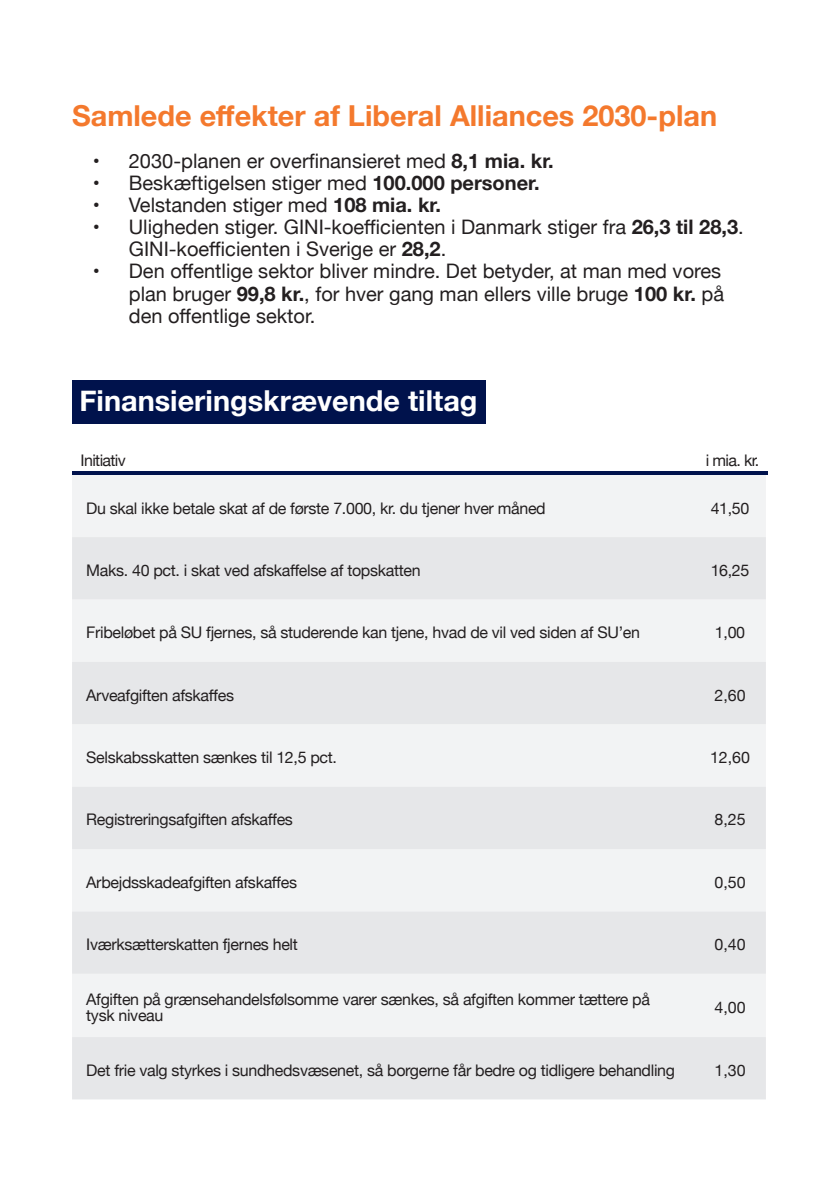
<style>
.page{position:relative;width:840px;height:1191px;background:#fff}
.page>*{position:absolute;margin:0;border:0;box-sizing:border-box;transform-origin:0 0}
.t1{font:700 28.8px "Helvetica Neue";color:#f4792d}
.t2{font:700 28.8px "Helvetica Neue";color:#fff}
.t3{font:20px/22px "Helvetica Neue";color:#231f20}
.t4{font:16px/16px "Helvetica Neue";letter-spacing:-.02em;color:#231f20}
.t5{font:16px "Helvetica Neue";letter-spacing:-.04em;color:#231f20}
.s1{font-weight:700}
</style>
<div class="page">
<div style="left:72px;top:475px;width:693px;height:62px;background:#f2f3f4"></div>
<svg style="left:72px;top:537px;width:693px;height:562px;fill:#e6e7e9"></svg>
<div style="left:72px;top:380px;width:413px;height:43px;background:#00124c"></div>
<hr style="left:72px;top:471px;width:695px;height:4px;background:#00124c">
<p class="t1" style="left:72px;top:94px;width:646px">Samlede effekter af Liberal Alliances 2030-plan</p>
<p class="t3" style="left:93px;top:151px;width:462px">• 2030-planen er overfinansieret med <span class="s1">8,1 mia. kr.</span></p>
<p class="t3" style="left:93px;top:173px;width:448px">• Beskæftigelsen stiger med <span class="s1">100.000 personer.</span></p>
<p class="t3" style="left:93px;top:195px;width:349px">• Velstanden stiger med <span class="s1">108 mia. kr.</span></p>
<p class="t3" style="left:129px;top:217px;width:616px;text-indent:-36px">• Uligheden stiger. GINI-koefficienten i Danmark stiger fra <span class="s1">26,3 til 28,3</span>.<br>GINI-koefficienten i Sverige er <span class="s1">28,2</span>.</p>
<p class="t3" style="left:129px;top:261px;width:596px;text-indent:-36px">• Den offentlige sektor bliver mindre. Det betyder, at man med vores plan bruger <span class="s1">99,8 kr.</span>, for hver gang man ellers ville bruge <span class="s1">100 kr.</span> på den offentlige sektor.</p>
<p class="t2" style="left:79px;top:378px;width:399px">Finansieringskrævende tiltag</p>
<p class="t5" style="left:81px;top:449px;width:47px">Initiativ</p>
<p class="t4" style="left:705px;top:453px;width:55px">i mia. kr.</p>
<p class="t4" style="left:86px;top:501px;width:461px">Du skal ikke betale skat af de første 7.000, kr. du tjener hver måned</p>
<p class="t4" style="left:710px;top:501px;width:40px">41,50</p>
<p class="t4" style="left:86px;top:563px;width:336px">Maks. 40 pct. i skat ved afskaffelse af topskatten</p>
<p class="t4" style="left:710px;top:563px;width:40px">16,25</p>
<p class="t4" style="left:86px;top:625px;width:555px">Fribeløbet på SU fjernes, så studerende kan tjene, hvad de vil ved siden af SU’en</p>
<p class="t4" style="left:714px;top:625px;width:32px">1,00</p>
<p class="t4" style="left:86px;top:688px;width:149px">Arveafgiften afskaffes</p>
<p class="t4" style="left:714px;top:688px;width:33px">2,60</p>
<p class="t4" style="left:86px;top:750px;width:252px">Selskabsskatten sænkes til 12,5 pct.</p>
<p class="t4" style="left:709px;top:750px;width:42px">12,60</p>
<p class="t4" style="left:86px;top:812px;width:208px">Registreringsafgiften afskaffes</p>
<p class="t4" style="left:714px;top:812px;width:33px">8,25</p>
<p class="t4" style="left:86px;top:875px;width:212px">Arbejdsskadeafgiften afskaffes</p>
<p class="t4" style="left:714px;top:875px;width:33px">0,50</p>
<p class="t4" style="left:86px;top:937px;width:213px">Iværksætterskatten fjernes helt</p>
<p class="t4" style="left:714px;top:937px;width:33px">0,40</p>
<p class="t4" style="left:86px;top:992px;width:565px">Afgiften på grænsehandelsfølsomme varer sænkes, så afgiften kommer tættere på tysk niveau</p>
<p class="t4" style="left:714px;top:1000px;width:33px">4,00</p>
<p class="t4" style="left:86px;top:1063px;width:590px">Det frie valg styrkes i sundhedsvæsenet, så borgerne får bedre og tidligere behandling</p>
<p class="t4" style="left:714px;top:1063px;width:33px">1,30</p>
</div>
